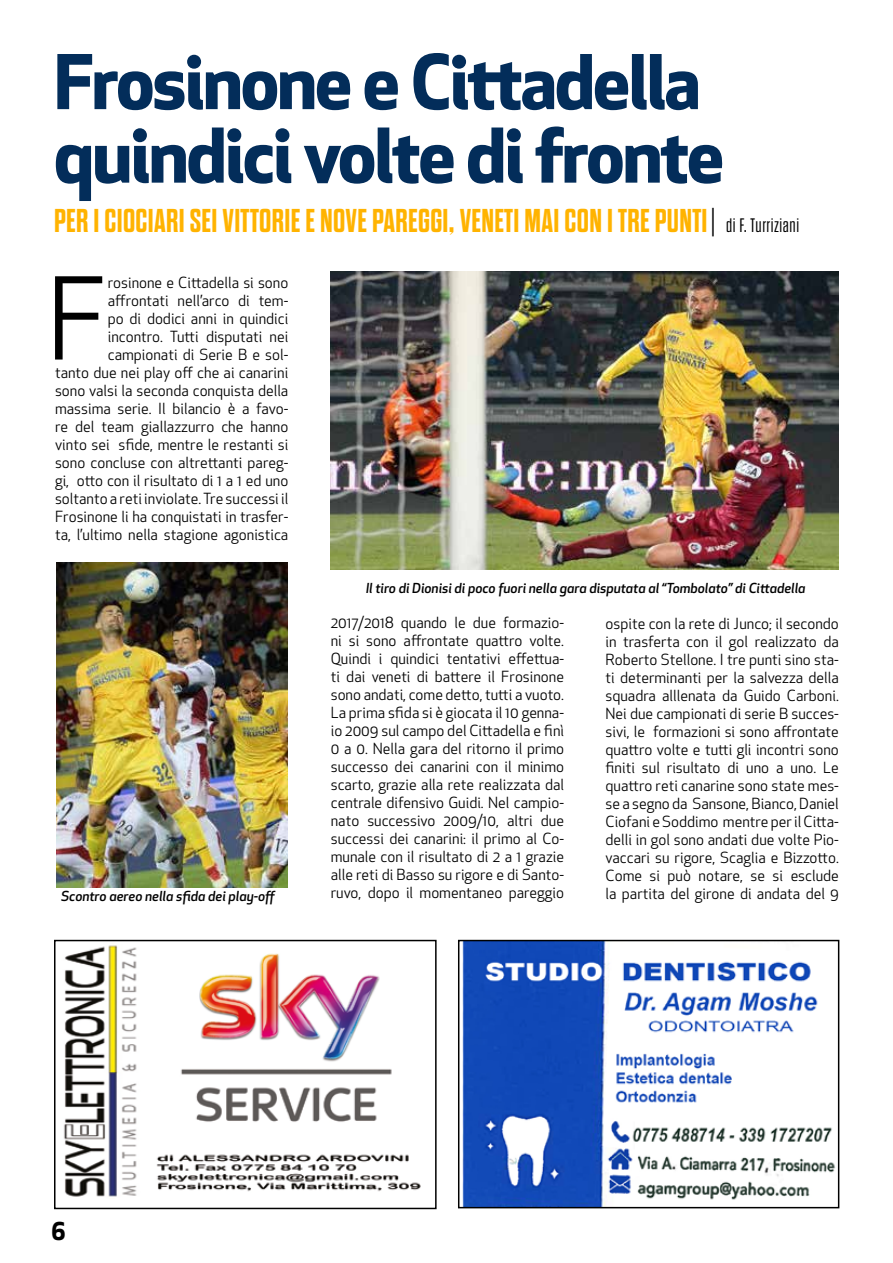
<style>
.page{position:relative;width:893px;height:1263px;background:#fff}
.page>*{position:absolute;margin:0;border:0;box-sizing:border-box;transform-origin:0 0}
.t1{font:111px "Apex New";color:#000}
.t2{font:700 73.5px/73.5px "Apex New";letter-spacing:-.03em;color:#032d5a}
.t3{font:700 33px "Dharma Gothic E";letter-spacing:.01em;color:#ffb300}
.t4{font:700 24px "Apex New";color:#000}
.t5{font:15px/18px "Apex New";color:#000;text-align:justify}
.t6{font:italic 500 13.5px "Apex New";color:#000}
.s1{font-weight:300;font-stretch:expanded;font-size:34.5px;color:#000}
.s2{font-weight:300;font-size:19.5px;color:#000}
</style>
<div class="page">
<img style="left:64px;top:945px;width:357px;height:252px">
<div style="left:54px;top:940px;width:383px;height:269px;border:2px solid #000"></div>
<img style="left:331px;top:271px;width:508px;height:299px">
<img style="left:56px;top:563px;width:232px;height:324px">
<img style="left:462px;top:943px;width:374px;height:262px">
<div style="left:458px;top:940px;width:381px;height:268px;border:2px solid #000"></div>
<h2 class="t2" style="left:54px;top:42px;width:672px">Frosinone e Cittadella quindici volte di fronte</h2>
<h3 class="t3" style="left:54px;top:204px;width:747px">PER I CIOCIARI SEI VITTORIE E NOVE PAREGGI, VENETI MAI CON I TRE PUNTI<span class="s1">|</span> <span class="s2">di F. Turriziani</span></h3>
<p class="t5" style="left:55px;top:273px;width:235px;text-align:right">rosinone e Cittadella si sono affrontati nell’arco di tem-<br>po di dodici anni in quindici incontro. Tutti disputati nei campionati di Serie B e sol-<br>tanto due nei play off che ai canarini sono valsi la seconda conquista della massima serie. Il bilancio è a favo&shy;re del team giallazzurro che hanno vinto sei sfide, mentre le restanti si sono concluse con altrettanti pareg&shy;gi, otto con il risultato di 1 a 1 ed uno soltanto a reti inviolate. Tre successi il Frosinone li ha conquistati in trasfer&shy;ta, l’ultimo nella stagione agonistica</p>
<h1 class="t1" style="left:47px;top:249px;width:63px">F</h1>
<p class="t6" style="left:61px;top:887px;width:216px">Scontro aereo nella sfida dei play-off</p>
<p class="t6" style="left:366px;top:579px;width:441px">Il tiro di Dionisi di poco fuori nella gara disputata al “Tombolato” di Cittadella</p>
<p class="t5" style="left:331px;top:613px;width:235px">2017/2018 quando le due formazio&shy;ni si sono affrontate quattro volte.<br>Quindi i quindici tentativi effettua&shy;ti dai veneti di battere il Frosinone sono andati, come detto, tutti a vuoto.<br>La prima sfida si è giocata il 10 genna&shy;io 2009 sul campo del Cittadella e finì 0 a 0. Nella gara del ritorno il primo successo dei canarini con il minimo scarto, grazie alla rete realizzata dal centrale difensivo Guidi. Nel campio&shy;nato successivo 2009/10, altri due successi dei canarini: il primo al Co&shy;munale con il risultato di 2 a 1 grazie alle reti di Basso su rigore e di Santo&shy;ruvo, dopo il momentaneo pareggio</p>
<p class="t5" style="left:606px;top:615px;width:235px">ospite con la rete di Junco; il secondo in trasferta con il gol realizzato da Roberto Stellone. I tre punti sino sta&shy;ti determinanti per la salvezza della squadra alllenata da Guido Carboni.<br>Nei due campionati di serie B succes&shy;sivi, le formazioni si sono affrontate quattro volte e tutti gli incontri sono finiti sul risultato di uno a uno. Le quattro reti canarine sono state mes&shy;se a segno da Sansone, Bianco, Daniel Ciofani e Soddimo mentre per il Citta&shy;delli in gol sono andati due volte Pio&shy;vaccari su rigore, Scaglia e Bizzotto.<br>Come si può notare, se si esclude la partita del girone di andata del 9</p>
<h3 class="t4" style="left:51px;top:1213px;width:16px">6</h3>
</div>
